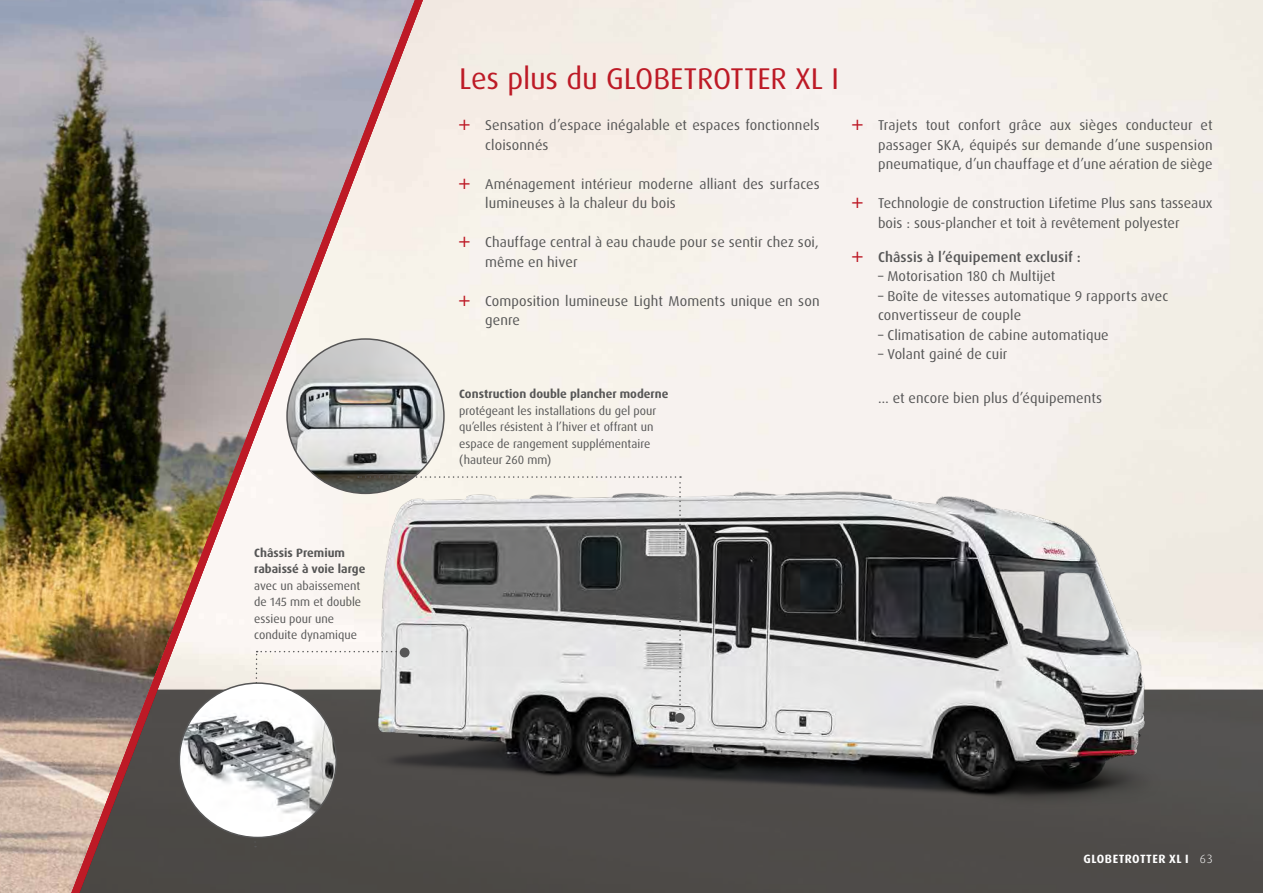
<style>
.page{position:relative;width:1263px;height:893px;background:#fff}
.page>*{position:absolute;margin:0;border:0;box-sizing:border-box;transform-origin:0 0}
.t1{font:30px "Dax Pro";letter-spacing:-.005em;color:#bd1a26}
.t2{font:14.25px/19.5px "Dax OT";letter-spacing:.01em;color:#565656}
.t3{font:14.25px/19.5px "Dax Pro";color:#565656}
.t4{font:500 14.25px "Dax OT";letter-spacing:.01em;color:#565656}
.t5{font:12px/16.5px "Dax Pro";color:#565656}
.t6{font:700 12px/16.5px "Dax Pro";color:#565656}
.t7{font:700 12px "Dax Pro";letter-spacing:.04em;color:#fff}
.t8{font:300 12px "Dax OT";color:#fff}
</style>
<div class="page">
<img style="left:439px;top:298px;width:824px;height:595px">
<img style="left:0;top:0;width:56px;height:893px">
<img style="left:56px;top:0;width:383px;height:893px">
<div style="left:179px;top:683px;width:157px;height:154px;background:#fff;border-radius:50%"></div>
<img style="left:179px;top:699px;width:75px;height:123px">
<img style="left:287px;top:339px;width:157px;height:137px">
<svg style="left:254px;top:476px;width:427px;height:371px"></svg>
<div style="left:675px;top:713px;width:10px;height:10px;background:#565656;border-radius:50%"></div>
<svg style="left:459px;top:120px;width:11px;height:10px"></svg>
<svg style="left:459px;top:178px;width:11px;height:11px"></svg>
<svg style="left:459px;top:237px;width:11px;height:10px"></svg>
<svg style="left:459px;top:295px;width:11px;height:11px"></svg>
<svg style="left:852px;top:120px;width:11px;height:10px"></svg>
<svg style="left:852px;top:198px;width:11px;height:10px"></svg>
<svg style="left:852px;top:251px;width:11px;height:11px"></svg>
<p class="t6" style="left:254px;top:544px;width:113px">Châssis Premium rabaissé à voie large</p>
<p class="t5" style="left:254px;top:577px;width:108px">avec un abaissement de 145 mm et double essieu pour une conduite dynamique</p>
<h1 class="t1" style="left:459px;top:59px;width:381px">Les plus du GLOBETROTTER XL I</h1>
<p class="t2" style="left:485px;top:116px;width:336px">Sensation d’espace inégalable et espaces fonctionnels cloisonnés</p>
<p class="t2" style="left:485px;top:174px;width:336px">Aménagement intérieur moderne alliant des surfaces lumineuses à la chaleur du bois</p>
<p class="t2" style="left:485px;top:233px;width:335px">Chauffage central à eau chaude pour se sentir chez soi, même en hiver</p>
<p class="t2" style="left:485px;top:291px;width:336px">Composition lumineuse Light Moments unique en son genre</p>
<p class="t6" style="left:459px;top:386px;width:211px">Construction double plancher moderne</p>
<p class="t5" style="left:459px;top:402px;width:199px">protégeant les installations du gel pour qu’elles résistent à l’hiver et offrant un espace de rangement supplémentaire (hauteur 260 mm)</p>
<p class="t2" style="left:878px;top:116px;width:336px;text-align:justify">Trajets tout confort grâce aux sièges conducteur et passager SKA, équipés sur demande d’une suspension pneumatique, d’un chauffage et d’une aération de siège</p>
<p class="t3" style="left:878px;top:194px;width:336px">Technologie de construction Lifetime Plus sans tasseaux bois : sous-plancher et toit à revêtement polyester</p>
<p class="t4" style="left:878px;top:248px;width:204px">Châssis à l’équipement exclusif :</p>
<p class="t2" style="left:878px;top:267px;width:179px">– Motorisation 180 ch Multijet</p>
<p class="t2" style="left:878px;top:286px;width:292px">– Boîte de vitesses automatique 9 rapports avec convertisseur de couple</p>
<p class="t2" style="left:878px;top:325px;width:232px">– Climatisation de cabine automatique</p>
<p class="t2" style="left:878px;top:345px;width:131px">– Volant gainé de cuir</p>
<p class="t2" style="left:878px;top:388px;width:226px">… et encore bien plus d’équipements</p>
<p class="t7" style="left:1083px;top:851px;width:107px">GLOBETROTTER XL I</p>
<p class="t8" style="left:1200px;top:851px;width:14px">63</p>
</div>
